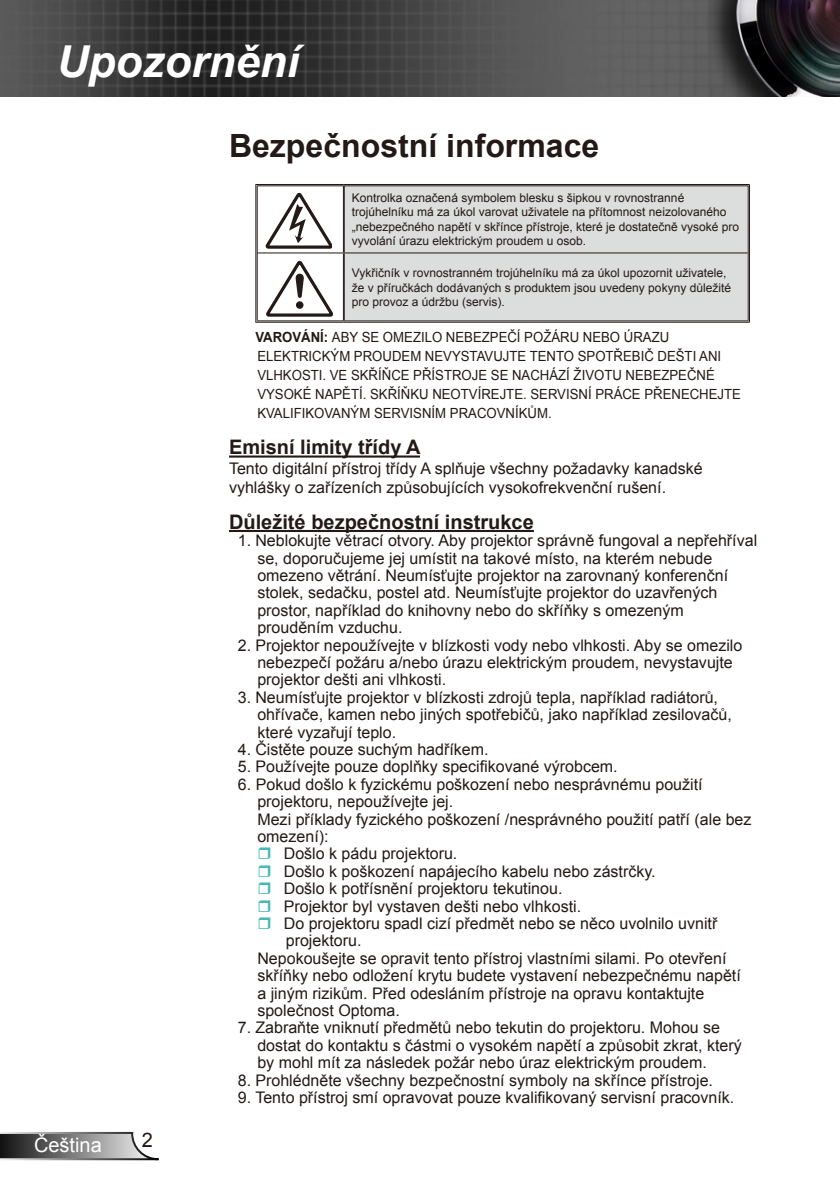
<style>
.page{position:relative;width:840px;height:1191px;background:#fff}
.page>*{position:absolute;margin:0;border:0;box-sizing:border-box;transform-origin:0 0}
.t1{font:italic 700 44px "Arial";color:#fff}
.t2{font:700 32px "Arial";color:#231916}
.t3{font:700 20px "Arial";color:#231916}
.t4{font:20px "Arial";color:#fff}
.t5{font:20px "Arial";color:#231916}
.t6{font:16px/17.4px "Arial";color:#231916}
.t7{font:14px/19.2px "Arial";color:#231916;scale:.94 1}
.t8{font:12px/14.4px "Arial";color:#231916}
.s1{font-weight:700}
</style>
<div class="page">
<img style="left:0;top:0;width:839px;height:96px">
<svg style="left:0;top:1131px;width:159px;height:30px"></svg>
<hr style="left:229px;top:455px;width:191px;height:2px;background:#231916">
<hr style="left:229px;top:530px;width:304px;height:2px;background:#231916">
<div style="left:345px;top:186px;width:402px;height:134px;background:#dcdddd"></div>
<hr style="left:255px;top:184px;width:88px;height:1px;background:#231916">
<hr style="left:257px;top:185px;width:86px;height:1px;background:#231916">
<hr style="left:255px;top:185px;width:1px;height:68px;background:#231916">
<hr style="left:257px;top:186px;width:1px;height:67px;background:#231916">
<hr style="left:343px;top:184px;width:406px;height:1px;background:#231916">
<hr style="left:343px;top:185px;width:405px;height:1px;background:#231916">
<hr style="left:747px;top:186px;width:1px;height:67px;background:#231916">
<hr style="left:748px;top:185px;width:1px;height:68px;background:#231916">
<hr style="left:255px;top:253px;width:1px;height:69px;background:#231916">
<hr style="left:257px;top:253px;width:1px;height:67px;background:#231916">
<hr style="left:747px;top:253px;width:1px;height:67px;background:#231916">
<hr style="left:748px;top:253px;width:1px;height:69px;background:#231916">
<hr style="left:257px;top:320px;width:86px;height:1px;background:#231916">
<hr style="left:255px;top:322px;width:88px;height:1px;background:#231916">
<hr style="left:343px;top:320px;width:405px;height:1px;background:#231916">
<hr style="left:343px;top:322px;width:406px;height:1px;background:#231916">
<hr style="left:343px;top:186px;width:1px;height:66px;background:#231916">
<hr style="left:344px;top:186px;width:1px;height:66px;background:#231916">
<hr style="left:343px;top:253px;width:1px;height:67px;background:#231916">
<hr style="left:344px;top:253px;width:1px;height:67px;background:#231916">
<hr style="left:257px;top:252px;width:86px;height:1px;background:#231916">
<hr style="left:343px;top:252px;width:404px;height:1px;background:#231916">
<svg style="left:265px;top:192px;width:67px;height:56px"></svg>
<svg style="left:266px;top:260px;width:66px;height:56px"></svg>
<div style="left:296px;top:301px;width:7px;height:8px;background:#231916;border-radius:50%"></div>
<h1 class="t1" style="left:57px;top:33px;width:244px">Upozornění</h1>
<h2 class="t2" style="left:229px;top:124px;width:371px">Bezpečnostní informace</h2>
<p class="t8" style="left:351px;top:190px;width:388px">Kontrolka označená symbolem blesku s šipkou v rovnostranné trojúhelníku má za úkol varovat uživatele na přítomnost neizolovaného „nebezpečného napětí v skřínce přístroje, které je dostatečně vysoké pro vyvolání úrazu elektrickým proudem u osob.</p>
<p class="t8" style="left:351px;top:266px;width:380px">Vykřičník v rovnostranném trojúhelníku má za úkol upozornit uživatele, že v příručkách dodávaných s produktem jsou uvedeny pokyny důležité pro provoz a údržbu (servis).</p>
<p class="t7" style="left:255px;top:327px;width:497px"><span class="s1">VAROVÁNÍ:</span> ABY SE OMEZILO NEBEZPEČÍ POŽÁRU NEBO ÚRAZU<br>ELEKTRICKÝM PROUDEM NEVYSTAVUJTE TENTO SPOTŘEBIČ DEŠTI ANI<br>VLHKOSTI. Ve skří</p>
<p class="t7" style="left:381px;top:365px;width:43px">ňce přístroje</p>
<p class="t7" style="left:490px;top:365px;width:33px">se nac</p>
<p class="t7" style="left:539px;top:365px;width:46px">hází životu</p>
<p class="t7" style="left:625px;top:365px;width:11px">nebezpečn</p>
<p class="t7" style="left:705px;top:365px;width:11px">é</p>
<p class="t4" style="left:34px;top:1131px;width:69px">Čeština</p>
<p class="t5" style="left:142px;top:1126px;width:13px">2</p>
<p class="t7" style="left:257px;top:385px;width:11px">vysok</p>
<p class="t7" style="left:302px;top:385px;width:24px">é nap</p>
<p class="t7" style="left:342px;top:385px;width:106px">ětí. Skříňku neotvírejte</p>
<p class="t7" style="left:523px;top:385px;width:26px">. Servisní</p>
<p class="t7" style="left:595px;top:385px;width:11px">práce</p>
<p class="t7" style="left:644px;top:385px;width:11px">přenec</p>
<p class="t7" style="left:699px;top:385px;width:20px">hejte</p>
<p class="t7" style="left:257px;top:404px;width:9px">kvali</p>
<p class="t7" style="left:293px;top:404px;width:19px">fikovaným</p>
<p class="t7" style="left:374px;top:404px;width:10px">servisním</p>
<p class="t7" style="left:449px;top:404px;width:11px">pracovník</p>
<p class="t7" style="left:527px;top:404px;width:27px">ům.</p>
<p class="t3" style="left:229px;top:434px;width:193px">Emisní limity třídy A</p>
<p class="t6" style="left:229px;top:458px;width:475px;line-height:19.2px">Tento digitální přístroj třídy A splňuje všechny požadavky kanadské vyhlášky o zařízeních způsobujících vysokofrekvenční rušení.</p>
<p class="t3" style="left:229px;top:508px;width:306px">Důležité bezpečnostní instrukce</p>
<p class="t6" style="left:257px;top:532px;width:501px;text-indent:-19px">1. Neblokujte větrací otvory. Aby projektor správně fungoval a nepřehříval se, doporučujeme jej umístit na takové místo, na kterém nebude omezeno větrání. Neumísťujte projektor na zarovnaný konferenční stolek, sedačku, postel atd. Neumísťujte projektor do uzavřených prostor, například do knihovny nebo do skříňky s omezeným prouděním vzduchu.</p>
<p class="t6" style="left:257px;top:636px;width:486px;text-indent:-19px">2. Projektor nepoužívejte v blízkosti vody nebo vlhkosti. Aby se omezilo nebezpečí požáru a/nebo úrazu elektrickým proudem, nevystavujte projektor dešti ani vlhkosti.</p>
<p class="t6" style="left:257px;top:688px;width:475px;text-indent:-19px">3. Neumísťujte projektor v blízkosti zdrojů tepla, například radiátorů, ohřívače, kamen nebo jiných spotřebičů, jako například zesilovačů, které vyzařují teplo.</p>
<p class="t6" style="left:238px;top:741px;width:252px">4. Čistěte pouze suchým hadříkem.</p>
<p class="t6" style="left:238px;top:758px;width:381px">5. Používejte pouze doplňky specifikované výrobcem.</p>
<p class="t6" style="left:238px;top:775px;width:466px">6. Pokud došlo k fyzickému poškození nebo nesprávnému použití</p>
<p class="t6" style="left:257px;top:793px;width:197px">projektoru, nepoužívejte jej.</p>
<p class="t6" style="left:257px;top:810px;width:495px">Mezi příklady fyzického poškození /nesprávného použití patří (ale bez</p>
<p class="t6" style="left:257px;top:828px;width:73px">omezení):</p>
<p class="t6" style="left:283px;top:845px;width:175px">Došlo k pádu projektoru.</p>
<p class="t6" style="left:283px;top:862px;width:373px">Došlo k poškození napájecího kabelu nebo zástrčky.</p>
<p class="t6" style="left:283px;top:880px;width:280px">Došlo k potřísnění projektoru tekutinou.</p>
<p class="t6" style="left:283px;top:897px;width:299px">Projektor byl vystaven dešti nebo vlhkosti.</p>
<p class="t6" style="left:283px;top:915px;width:435px">Do projektoru spadl cizí předmět nebo se něco uvolnilo uvnitř</p>
<p class="t6" style="left:285px;top:932px;width:77px">projektoru.</p>
<p class="t6" style="left:257px;top:949px;width:470px">Nepokoušejte se opravit tento přístroj vlastními silami. Po otevření</p>
<p class="t6" style="left:257px;top:967px;width:484px">skříňky nebo odložení krytu budete vystavení nebezpečnému napětí</p>
<p class="t6" style="left:257px;top:984px;width:448px">a jiným rizikům. Před odesláním přístroje na opravu kontaktujte</p>
<p class="t6" style="left:257px;top:1002px;width:144px">společnost Optoma.</p>
<p class="t6" style="left:257px;top:1019px;width:485px;text-indent:-19px">7. Zabraňte vniknutí předmětů nebo tekutin do projektoru. Mohou se dostat do kontaktu s částmi o vysokém napětí a způsobit zkrat, který by mohl mít za následek požár nebo úraz elektrickým proudem.</p>
<p class="t6" style="left:238px;top:1071px;width:476px">8. Prohlédněte všechny bezpečnostní symboly na skřínce přístroje.</p>
<p class="t6" style="left:238px;top:1088px;width:497px">9. Tento přístroj smí opravovat pouze kvalifikovaný servisní pracovník.</p>
</div>
